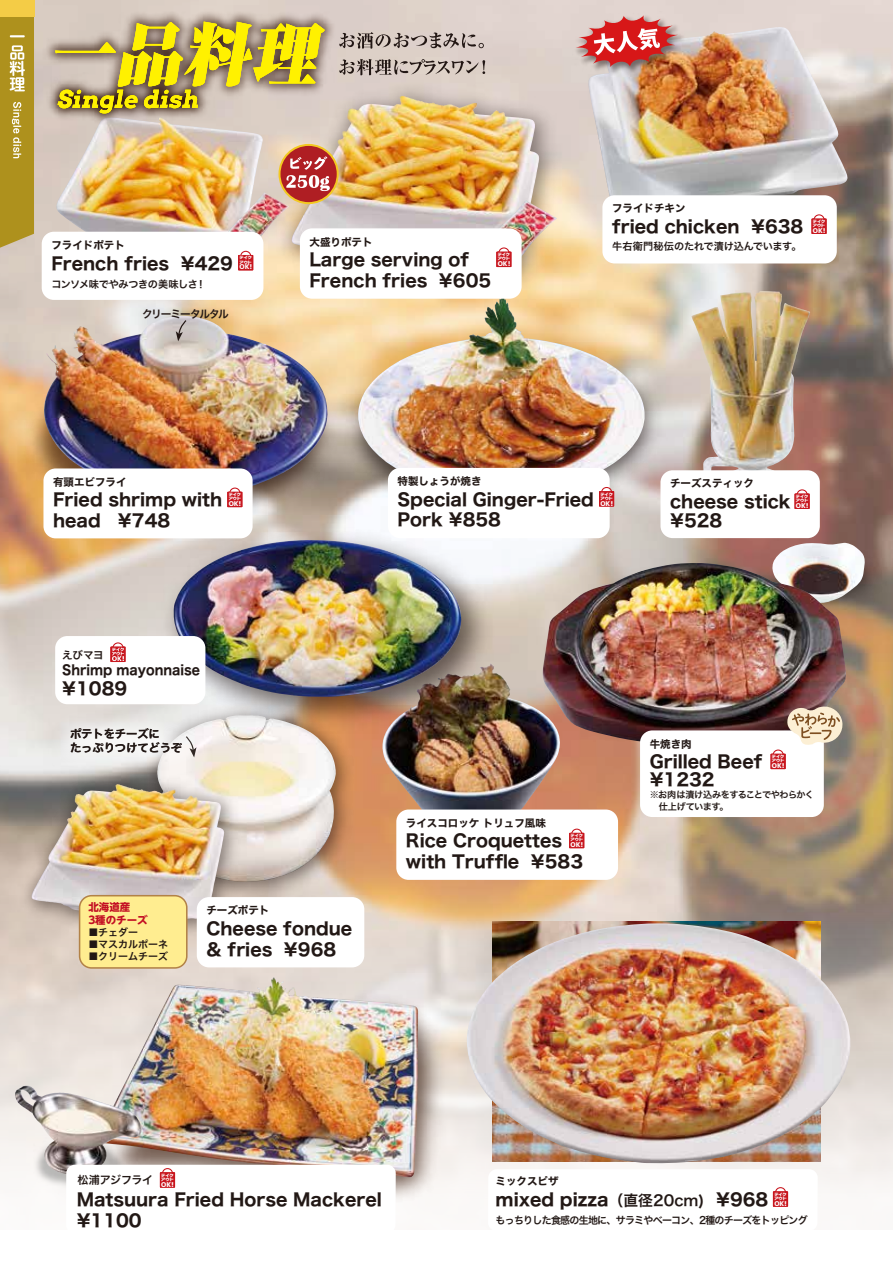
<style>
.page{position:relative;width:893px;height:1263px;background:#fff}
.page>*{position:absolute;margin:0;border:0;box-sizing:border-box;transform-origin:0 0}
.t1{font:17.25px/20.7px "Hiragino Sans W7";color:#221815}
.t2{font:13.5px "Hiragino Sans W7";color:#221815;scale:.92 1}
.t3{font:11.4px/13.6px "Hiragino Sans W6";letter-spacing:-.015em;color:#221815}
.t4{font:10.95px "Hiragino Sans W6";letter-spacing:-.02em;color:#221815}
.t5{font:10.65px "Hira Kaku Pro W6";letter-spacing:-.095em;color:#221714}
.t6{font:10.5px "Hiragino Sans W7";color:#221815}
.t7{font:700 10.5px/12.6px "UD Shin M Go Pro";color:#c30e23}
.t8{font:10.5px "Hira Kaku Pro W6";color:#221815}
.t9{font:10.2px "Hiragino Sans W6";letter-spacing:-.07em;color:#221815}
.t10{font:10.2px "Hiragino Sans W6";letter-spacing:-.005em;color:#221815}
.t11{font:10.2px "Hiragino Sans W6";letter-spacing:-.04em;color:#221815}
.t12{font:9.9px "Hira Kaku Pro W6";color:#221714}
.t13{font:9.15px/12px "Hira Kaku Pro W6";letter-spacing:-.045em;color:#221815}
.t14{font:6.6px "Corporate Logo Bold";color:#fff;scale:1.06 1}
.t15{font:4.35px/4.2px "Corporate Logo Bold";color:#fff;scale:1.29 1}
.s1{color:#221714}
.s2{font-family:"Hiragino Sans W6";font-size:14.85px}
</style>
<div class="page">
<img style="left:0;top:0;width:893px;height:1190px">
<img style="left:306px;top:72px;width:264px;height:231px">
<img style="left:306px;top:96px;width:185px;height:133px">
<img style="left:30px;top:171px;width:276px;height:140px">
<img style="left:308px;top:305px;width:383px;height:250px">
<img style="left:0;top:311px;width:372px;height:253px">
<img style="left:462px;top:200px;width:95px;height:89px">
<img style="left:811px;top:514px;width:82px;height:140px">
<img style="left:56px;top:171px;width:207px;height:61px">
<img style="left:214px;top:192px;width:75px;height:70px">
<img style="left:73px;top:317px;width:96px;height:30px">
<img style="left:464px;top:923px;width:388px;height:241px">
<img style="left:588px;top:27px;width:260px;height:187px">
<img style="left:509px;top:538px;width:378px;height:245px">
<img style="left:543px;top:563px;width:303px;height:182px">
<img style="left:357px;top:296px;width:288px;height:197px">
<svg style="left:279px;top:145px;width:59px;height:58px"></svg>
<div style="left:278px;top:144px;width:61px;height:60px;border:2px solid #f3c921;border-radius:50%"></div>
<svg style="left:286px;top:171px;width:44px;height:20px"></svg>
<img style="left:573px;top:12px;width:117px;height:67px">
<img style="left:576px;top:15px;width:102px;height:52px">
<img style="left:249px;top:739px;width:113px;height:163px">
<img style="left:239px;top:739px;width:97px;height:143px">
<img style="left:12px;top:764px;width:237px;height:183px">
<img style="left:31px;top:814px;width:155px;height:108px">
<img style="left:691px;top:291px;width:104px;height:179px">
<svg style="left:0;top:171px;width:34px;height:83px;background:#b49936"></svg>
<img style="left:66px;top:957px;width:414px;height:244px">
<img style="left:97px;top:978px;width:321px;height:199px">
<img style="left:0;top:1089px;width:176px;height:101px">
<img style="left:15px;top:1086px;width:92px;height:89px">
<img style="left:151px;top:517px;width:353px;height:222px">
<img style="left:174px;top:540px;width:288px;height:157px">
<svg style="left:381px;top:32px;width:103px;height:17px;background:#b4a7a2"></svg>
<svg style="left:381px;top:59px;width:104px;height:16px;background:#b0a49d"></svg>
<img style="left:0;top:0;width:381px;height:171px">
<svg style="left:55px;top:22px;width:270px;height:91px;background:#c4b459"></svg>
<div style="left:43px;top:468px;width:210px;height:70px;background:#fff;border-radius:12px"></div>
<div style="left:300px;top:228px;width:222px;height:71px;background:#fff;border-radius:12px"></div>
<div style="left:488px;top:1169px;width:330px;height:62px;background:#fff;border-radius:9px"></div>
<div style="left:66px;top:1165px;width:330px;height:68px;background:#fff;border-radius:9px"></div>
<img style="left:12px;top:671px;width:227px;height:143px">
<div style="left:42px;top:232px;width:221px;height:68px;background:#fff;border-radius:12px"></div>
<div style="left:55px;top:636px;width:150px;height:68px;background:#fff;border-radius:12px"></div>
<div style="left:602px;top:195px;width:235px;height:68px;background:#fff;border-radius:12px"></div>
<div style="left:388px;top:468px;width:222px;height:70px;background:#fff;border-radius:12px"></div>
<div style="left:660px;top:470px;width:160px;height:68px;background:#fff;border-radius:12px"></div>
<div style="left:396px;top:809px;width:222px;height:71px;background:#fff;border-radius:12px"></div>
<div style="left:197px;top:897px;width:167px;height:70px;background:#fff;border-radius:12px"></div>
<svg style="left:496px;top:247px;width:16px;height:21px"></svg>
<svg style="left:238px;top:250px;width:16px;height:21px"></svg>
<svg style="left:811px;top:214px;width:16px;height:20px"></svg>
<svg style="left:227px;top:487px;width:16px;height:21px"></svg>
<svg style="left:599px;top:486px;width:16px;height:21px"></svg>
<svg style="left:794px;top:489px;width:16px;height:20px"></svg>
<svg style="left:569px;top:828px;width:16px;height:21px"></svg>
<svg style="left:159px;top:1168px;width:17px;height:20px"></svg>
<svg style="left:772px;top:1187px;width:17px;height:20px"></svg>
<svg style="left:79px;top:895px;width:109px;height:74px;background:#f9e58d"></svg>
<svg style="left:176px;top:319px;width:11px;height:22px"></svg>
<svg style="left:110px;top:642px;width:16px;height:20px"></svg>
<div style="left:640px;top:730px;width:184px;height:87px;background:#fff;border-radius:12px"></div>
<svg style="left:770px;top:705px;width:74px;height:65px"></svg>
<p class="t6" style="left:51px;top:237px;width:75px">フライドポテト</p>
<p class="t1" style="left:51px;top:253px;width:183px">French fries ¥429</p>
<p class="t11" style="left:51px;top:275px;width:156px">コンソメ味でやみつきの美味しさ！</p>
<p class="t15" style="left:240px;top:256px;width:11px">テイクアウト</p>
<p class="t14" style="left:240px;top:262px;width:14px">OK!</p>
<p class="t5" style="left:142px;top:304px;width:88px">クリーミータルタル</p>
<p class="t6" style="left:309px;top:233px;width:64px">大盛りポテト</p>
<p class="t1" style="left:309px;top:250px;width:183px">Large serving of<br>French fries ¥605</p>
<p class="t15" style="left:498px;top:252px;width:11px">テイクアウト</p>
<p class="t14" style="left:498px;top:259px;width:14px">OK!</p>
<p class="t6" style="left:612px;top:200px;width:75px">フライドチキン</p>
<p class="t1" style="left:612px;top:217px;width:193px">fried chicken ¥638</p>
<p class="t10" style="left:612px;top:237px;width:191px">牛右衛門秘伝のたれで漬け込んでいます。</p>
<p class="t15" style="left:813px;top:219px;width:11px">テイクアウト</p>
<p class="t14" style="left:813px;top:226px;width:14px">OK!</p>
<p class="t6" style="left:53px;top:473px;width:75px">有頭エビフライ</p>
<p class="t1" style="left:53px;top:490px;width:171px">Fried shrimp with head ¥748</p>
<p class="t15" style="left:229px;top:492px;width:11px">テイクアウト</p>
<p class="t14" style="left:229px;top:499px;width:14px">OK!</p>
<p class="t8" style="left:62px;top:645px;width:43px">えびマヨ</p>
<p class="t2" style="left:62px;top:659px;width:151px">Shrimp mayonnaise</p>
<p class="t1" style="left:62px;top:678px;width:67px">¥1089</p>
<p class="t3" style="left:70px;top:727px;width:114px">ポテトをチーズに<br>たっぷりつけてどうぞ</p>
<p class="t6" style="left:398px;top:473px;width:85px">特製しょうが焼き</p>
<p class="t1" style="left:398px;top:490px;width:198px">Special Ginger-Fried<br>Pork ¥858</p>
<p class="t15" style="left:600px;top:492px;width:11px">テイクアウト</p>
<p class="t14" style="left:600px;top:499px;width:14px">OK!</p>
<p class="t6" style="left:670px;top:475px;width:85px">チーズスティック</p>
<p class="t1" style="left:670px;top:493px;width:122px;line-height:19.2px">cheese stick ¥528</p>
<p class="t15" style="left:796px;top:494px;width:11px">テイクアウト</p>
<p class="t14" style="left:796px;top:501px;width:14px">OK!</p>
<p class="t6" style="left:406px;top:814px;width:141px">ライスコロッケ トリュフ風味</p>
<p class="t1" style="left:406px;top:831px;width:179px">Rice Croquettes with Truffle ¥583</p>
<p class="t15" style="left:571px;top:833px;width:11px">テイクアウト</p>
<p class="t14" style="left:571px;top:840px;width:14px">OK!</p>
<p class="t6" style="left:650px;top:735px;width:43px">牛焼き肉</p>
<p class="t1" style="left:650px;top:754px;width:114px;line-height:18px">Grilled Beef ¥1232</p>
<p class="t13" style="left:650px;top:788px;width:166px"><span class="s1">※お肉</span>は漬け込みをすることでやわらかく　仕上げています。</p>
<p class="t15" style="left:772px;top:754px;width:11px">テイクアウト</p>
<p class="t14" style="left:772px;top:761px;width:14px">OK!</p>
<p class="t7" style="left:88px;top:900px;width:61px">北海道産<br>3種のチーズ</p>
<p class="t12" style="left:88px;top:923px;width:51px">■チェダー</p>
<p class="t12" style="left:88px;top:935px;width:81px">■マスカルポーネ</p>
<p class="t12" style="left:88px;top:947px;width:81px">■クリームチーズ</p>
<p class="t6" style="left:206px;top:902px;width:64px">チーズポテト</p>
<p class="t1" style="left:206px;top:919px;width:147px">Cheese fondue &amp; fries ¥968</p>
<p class="t4" style="left:77px;top:1170px;width:77px">松浦アジフライ</p>
<p class="t15" style="left:161px;top:1173px;width:11px">テイクアウト</p>
<p class="t14" style="left:161px;top:1180px;width:14px">OK!</p>
<p class="t1" style="left:77px;top:1190px;width:307px">Matsuura Fried Horse Mackerel ¥1100</p>
<p class="t6" style="left:496px;top:1173px;width:64px">ミックスピザ</p>
<p class="t1" style="left:496px;top:1190px;width:274px">mixed pizza<span class="s2">（直径20cm)</span> ¥968</p>
<p class="t9" style="left:496px;top:1211px;width:314px">もっちりした食感の生地に、サラミやベーコン、2種のチーズをトッピング</p>
<p class="t15" style="left:774px;top:1192px;width:11px">テイクアウト</p>
<p class="t14" style="left:774px;top:1199px;width:14px">OK!</p>
</div>
